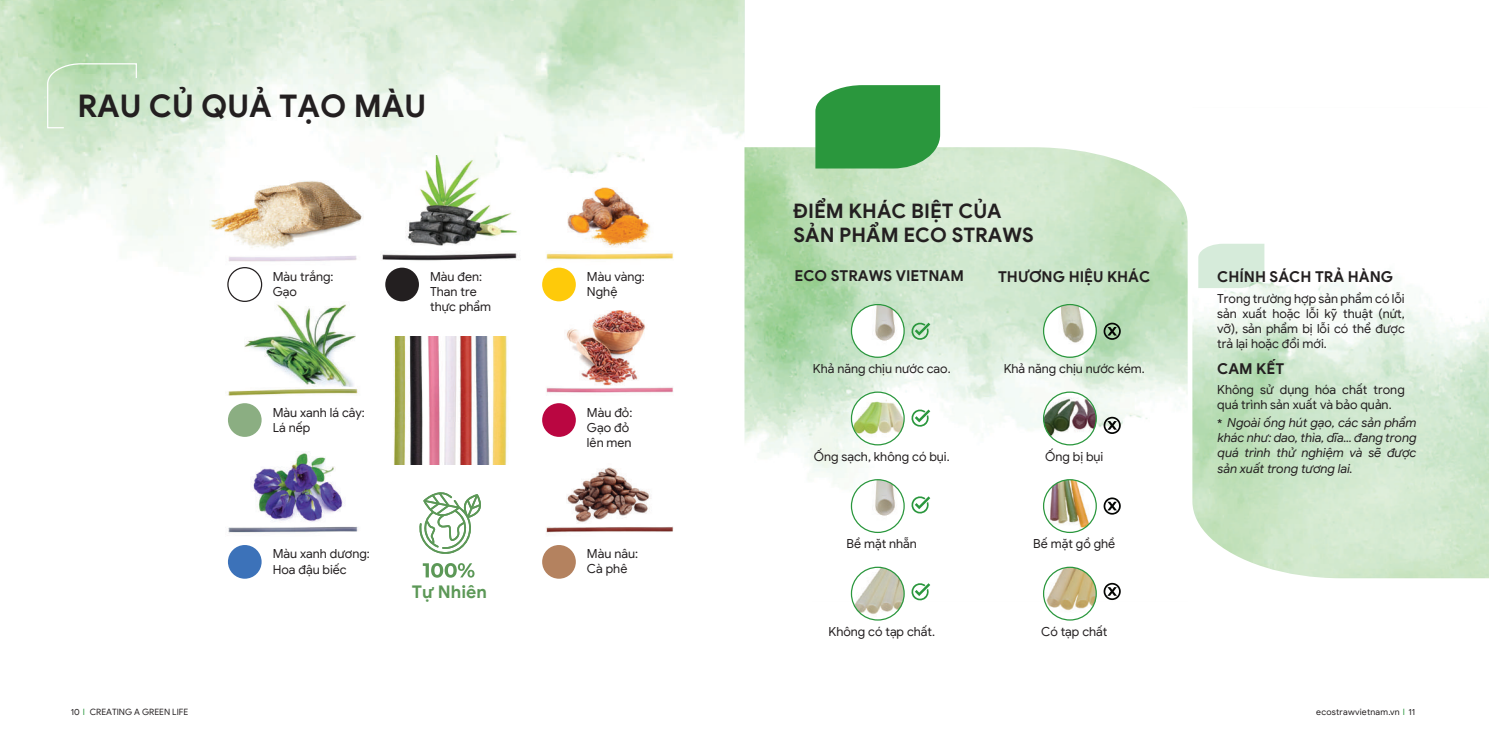
<style>
.page{position:relative;width:1489px;height:745px;background:#fff}
.page>*{position:absolute;margin:0;border:0;box-sizing:border-box;transform-origin:0 0}
.t1{font:700 31.25px "Google Sans";color:#231f20}
.t2{font:700 20px/24px "Google Sans";color:#231f20}
.t3{font:700 17.5px "Google Sans";color:#5c9857}
.t4{font:700 15px "Google Sans";color:#231f20}
.t5{font:12.5px/15px "Google Sans";color:#231f20}
.t6{font:italic 12.5px/15px "Google Sans";color:#231f20;text-align:justify}
.t7{font:8.75px "Google Sans";color:#231f20}
.t8{font:8.75px "Google Sans";letter-spacing:.025em;color:#231f20}
.s1{font-style:normal}
.s2{color:#2a973d}
</style>
<div class="page">
<img style="left:225px;top:155px;width:448px;height:420px">
<img style="left:209px;top:170px;width:154px;height:84px">
<div style="left:385px;top:267px;width:34px;height:34px;background:#231f20;border-radius:50%"></div>
<div style="left:542px;top:267px;width:34px;height:34px;background:#feca0a;border-radius:50%"></div>
<div style="left:228px;top:403px;width:33px;height:33px;background:#8bae82;border-radius:50%"></div>
<div style="left:228px;top:544px;width:33px;height:34px;background:#3c72b9;border-radius:50%"></div>
<div style="left:542px;top:544px;width:34px;height:34px;background:#b4825f;border-radius:50%"></div>
<img style="left:558px;top:182px;width:99px;height:66px">
<img style="left:564px;top:310px;width:83px;height:76px">
<img style="left:556px;top:453px;width:102px;height:70px">
<img style="left:244px;top:302px;width:111px;height:84px">
<img style="left:231px;top:451px;width:124px;height:72px">
<div style="left:377px;top:325px;width:139px;height:283px;background:#fff"></div>
<svg style="left:423px;top:563px;width:51px;height:14px"></svg>
<img style="left:394px;top:337px;width:127px;height:127px">
<div style="left:228px;top:267px;width:33px;height:34px;background:#fff;border-radius:50%"></div>
<div style="left:227px;top:267px;width:35px;height:35px;border:1px solid #231f20;border-radius:50%"></div>
<img style="left:744px;top:147px;width:443px;height:453px">
<img style="left:1192px;top:244px;width:296px;height:334px">
<svg style="left:815px;top:85px;width:125px;height:83px;background:#359c47"></svg>
<svg style="left:1198px;top:243px;width:66px;height:45px;background:#d8ecdc"></svg>
<svg style="left:46px;top:63px;width:91px;height:66px;background:#c6e3c2"></svg>
<img style="left:851px;top:304px;width:53px;height:53px;border-radius:26px">
<div style="left:850px;top:304px;width:54px;height:53px;border:1px solid #2a973d;border-radius:50%"></div>
<img style="left:851px;top:392px;width:53px;height:52px;border-radius:26px">
<div style="left:850px;top:391px;width:54px;height:54px;border:1px solid #2a973d;border-radius:50%"></div>
<img style="left:851px;top:479px;width:53px;height:53px;border-radius:26px">
<div style="left:850px;top:479px;width:54px;height:53px;border:1px solid #2a973d;border-radius:50%"></div>
<svg style="left:910px;top:495px;width:20px;height:19px"></svg>
<svg style="left:910px;top:582px;width:20px;height:19px"></svg>
<svg style="left:910px;top:321px;width:20px;height:19px"></svg>
<svg style="left:910px;top:408px;width:20px;height:19px"></svg>
<img style="left:851px;top:567px;width:53px;height:52px;border-radius:26px">
<div style="left:850px;top:566px;width:54px;height:54px;border:1px solid #2a973d;border-radius:50%"></div>
<img style="left:1043px;top:304px;width:53px;height:52px">
<div style="left:1042px;top:304px;width:54px;height:53px;border:1px solid #2a973d;border-radius:50%"></div>
<img style="left:1043px;top:392px;width:53px;height:52px;border-radius:26px">
<div style="left:1042px;top:391px;width:54px;height:54px;border:1px solid #2a973d;border-radius:50%"></div>
<img style="left:1043px;top:479px;width:53px;height:53px;border-radius:26px">
<div style="left:1042px;top:479px;width:54px;height:53px;border:1px solid #2a973d;border-radius:50%"></div>
<img style="left:1044px;top:567px;width:52px;height:51px">
<div style="left:1042px;top:566px;width:54px;height:54px;border:1px solid #2a973d;border-radius:50%"></div>
<svg style="left:1103px;top:322px;width:17px;height:17px"></svg>
<svg style="left:1103px;top:416px;width:17px;height:17px"></svg>
<svg style="left:1103px;top:497px;width:17px;height:17px"></svg>
<svg style="left:1103px;top:582px;width:17px;height:17px"></svg>
<div style="left:542px;top:403px;width:34px;height:33px;background:#ba0641;border-radius:50%"></div>
<svg style="left:419px;top:492px;width:62px;height:62px"></svg>
<h1 class="t1" style="left:77px;top:86px;width:350px">RAU CỦ QUẢ TẠO MÀU</h1>
<p class="t5" style="left:273px;top:269px;width:62px">Màu trắng:<br>Gạo</p>
<p class="t5" style="left:430px;top:269px;width:62px">Màu đen:<br>Than tre thực phẩm</p>
<p class="t5" style="left:587px;top:269px;width:59px">Màu vàng:<br>Nghệ</p>
<p class="t5" style="left:273px;top:404px;width:94px">Màu xanh lá cây:<br>Lá nếp</p>
<p class="t5" style="left:587px;top:404px;width:47px">Màu đỏ:<br>Gạo đỏ lên men</p>
<p class="t5" style="left:273px;top:545px;width:99px;line-height:15.4px">Màu xanh dương:<br>Hoa đậu biếc</p>
<p class="t5" style="left:587px;top:546px;width:53px">Màu nâu:<br>Cà phê</p>
<h3 class="t3" style="left:412px;top:579px;width:76px">Tự Nhiên</h3>
<h2 class="t2" style="left:793px;top:199px;width:242px">ĐIỂM KHÁC BIỆT CỦA<br>SẢN PHẨM ECO STRAWS</h2>
<p class="t4" style="left:794px;top:266px;width:171px">ECO STRAWS VIETNAM</p>
<p class="t4" style="left:998px;top:267px;width:154px">THƯƠNG HIỆU KHÁC</p>
<p class="t5" style="left:813px;top:360px;width:139px">Khả năng chịu nước cao.</p>
<p class="t5" style="left:1003px;top:360px;width:143px">Khả năng chịu nước kém.</p>
<p class="t5" style="left:813px;top:448px;width:137px">Ống sạch, không có bụi.</p>
<p class="t5" style="left:1045px;top:448px;width:60px">Ống bị bụi</p>
<p class="t5" style="left:846px;top:536px;width:72px">Bề mặt nhẵn</p>
<p class="t5" style="left:1033px;top:536px;width:83px">Bế mặt gồ ghề</p>
<p class="t5" style="left:828px;top:623px;width:108px">Không có tạp chất.</p>
<p class="t5" style="left:1041px;top:623px;width:68px">Có tạp chất</p>
<p class="t4" style="left:1217px;top:267px;width:177px">CHÍNH SÁCH TRẢ HÀNG</p>
<p class="t5" style="left:1217px;top:291px;width:189px;text-align:justify">Trong trường hợp sản phẩm có lỗi sản xuất hoặc lỗi kỹ thuật (nứt, vỡ), sản phẩm bị lỗi có thể được trả lại hoặc đổi mới.</p>
<p class="t4" style="left:1217px;top:358px;width:69px">CAM KẾT</p>
<p class="t5" style="left:1217px;top:381px;width:189px">Không sử dụng hóa chất trong quá trình sản xuất và bảo quản.</p>
<p class="t6" style="left:1217px;top:415px;width:201px"><span class="s1">*</span> Ngoài ống hút gạo, các sản phẩm khác như: dao, thìa, dĩa... đang trong quá trình thử nghiệm và sẽ được sản xuất trong tương lai.</p>
<p class="t7" style="left:71px;top:705px;width:119px">10 <span class="s2">I</span> CREATING A GREEN LIFE</p>
<p class="t8" style="left:1316px;top:705px;width:100px">ecostrawvietnam.vn <span class="s2">I</span> 11</p>
</div>
